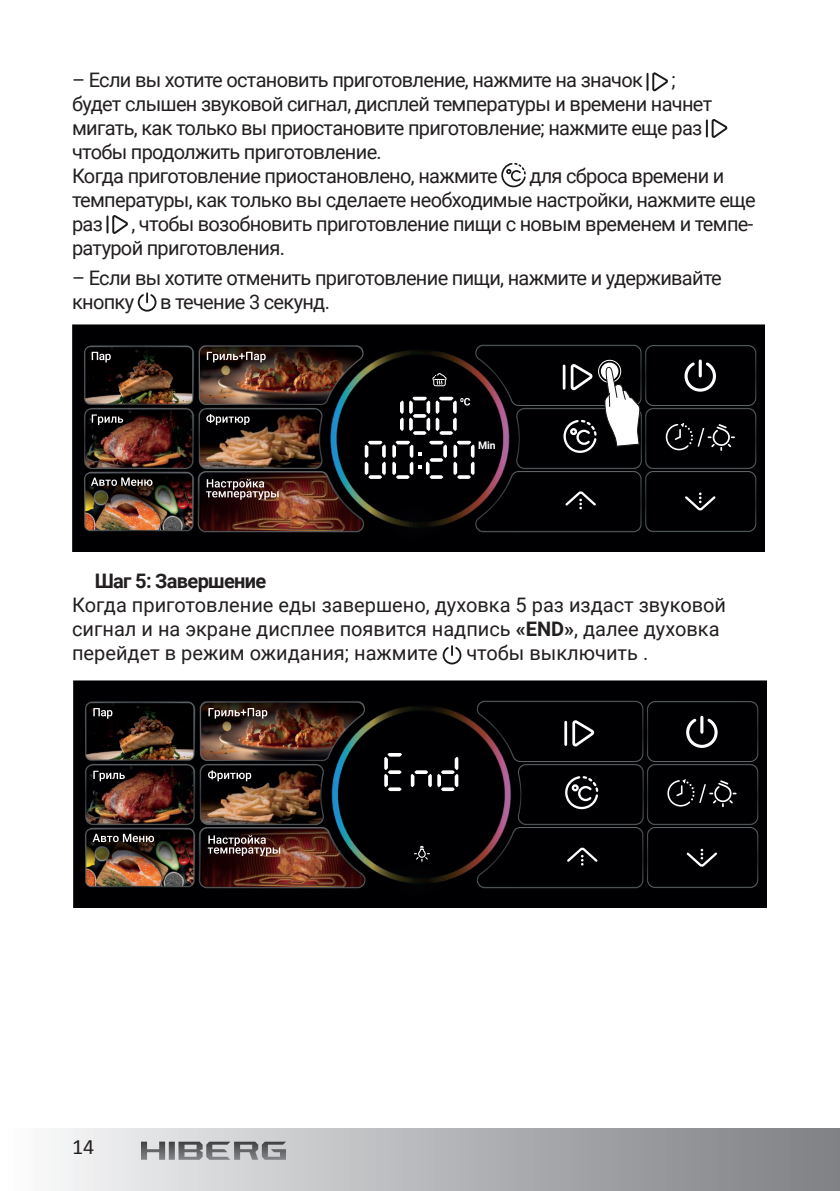
<style>
.page{position:relative;width:840px;height:1191px;background:#fff}
.page>*{position:absolute;margin:0;border:0;box-sizing:border-box;transform-origin:0 0}
.t1{font:22px "Calibri";color:#231f20}
.t2{font:20px/24px "Roboto";letter-spacing:-.035em;color:#231f20}
.t3{font:20px/24px "Roboto";color:#231f20}
.t4{font:700 20px "Roboto";letter-spacing:-.035em;color:#231f20}
.t5{font:700 10.4px "Roboto";color:#fff}
.s1{font-weight:700}
</style>
<div class="page">
<div style="left:0;top:1128px;width:839px;height:63px;background:linear-gradient(to right,#fafafb,#7b7d81)"></div>
<svg style="left:141px;top:1141px;width:24px;height:18px"></svg>
<svg style="left:169px;top:1141px;width:6px;height:18px"></svg>
<svg style="left:178px;top:1141px;width:108px;height:18px;background:#959699"></svg>
<img style="left:74px;top:680px;width:691px;height:227px">
<svg style="left:684px;top:714px;width:34px;height:35px"></svg>
<svg style="left:414px;top:846px;width:15px;height:15px"></svg>
<svg style="left:437px;top:756px;width:21px;height:35px"></svg>
<svg style="left:410px;top:770px;width:21px;height:17px"></svg>
<svg style="left:384px;top:753px;width:18px;height:38px"></svg>
<svg style="left:93px;top:770px;width:32px;height:11px"></svg>
<svg style="left:208px;top:770px;width:43px;height:11px"></svg>
<svg style="left:562px;top:717px;width:34px;height:30px"></svg>
<svg style="left:563px;top:774px;width:36px;height:36px"></svg>
<svg style="left:666px;top:779px;width:70px;height:28px;background:#242426"></svg>
<svg style="left:564px;top:845px;width:35px;height:20px"></svg>
<svg style="left:684px;top:848px;width:34px;height:21px"></svg>
<svg style="left:93px;top:708px;width:19px;height:10px"></svg>
<svg style="left:208px;top:708px;width:59px;height:10px"></svg>
<svg style="left:208px;top:835px;width:72px;height:21px;background:#614c4a"></svg>
<svg style="left:92px;top:833px;width:62px;height:9px"></svg>
<img style="left:72px;top:324px;width:692px;height:227px">
<svg style="left:682px;top:358px;width:35px;height:35px"></svg>
<svg style="left:453px;top:441px;width:21px;height:38px"></svg>
<svg style="left:392px;top:441px;width:54px;height:38px"></svg>
<svg style="left:364px;top:441px;width:21px;height:38px"></svg>
<svg style="left:400px;top:400px;width:3px;height:31px"></svg>
<svg style="left:409px;top:397px;width:61px;height:38px"></svg>
<svg style="left:92px;top:414px;width:31px;height:11px"></svg>
<svg style="left:206px;top:414px;width:43px;height:11px"></svg>
<svg style="left:561px;top:361px;width:34px;height:30px"></svg>
<svg style="left:562px;top:418px;width:35px;height:36px"></svg>
<svg style="left:664px;top:423px;width:70px;height:28px;background:#242426"></svg>
<svg style="left:563px;top:489px;width:34px;height:20px"></svg>
<svg style="left:682px;top:492px;width:35px;height:21px"></svg>
<svg style="left:431px;top:372px;width:16px;height:14px"></svg>
<svg style="left:92px;top:352px;width:19px;height:10px"></svg>
<svg style="left:207px;top:352px;width:58px;height:10px"></svg>
<svg style="left:206px;top:479px;width:72px;height:21px;background:#604c4a"></svg>
<svg style="left:91px;top:477px;width:61px;height:9px"></svg>
<svg style="left:646px;top:72px;width:21px;height:19px"></svg>
<svg style="left:705px;top:119px;width:22px;height:19px"></svg>
<svg style="left:501px;top:163px;width:24px;height:24px"></svg>
<svg style="left:106px;top:215px;width:22px;height:19px"></svg>
<svg style="left:138px;top:292px;width:18px;height:20px"></svg>
<svg style="left:442px;top:645px;width:19px;height:19px"></svg>
<svg style="left:600px;top:362px;width:18px;height:18px"></svg>
<div style="left:598px;top:360px;width:22px;height:23px;border:1px solid #fff;border-radius:50%"></div>
<svg style="left:603px;top:365px;width:36px;height:81px"></svg>
<p class="t2" style="left:72px;top:67px;width:572px">– Если вы хотите остановить приготовление, нажмите на значок</p>
<p class="t2" style="left:72px;top:67px;width:641px;text-indent:599px">; будет слышен звуковой сигнал, дисплей температуры и времени начнет мигать, как только вы приостановите приготовление; нажмите еще раз чтобы продолжить приготовление.<br>Когда приготовление приостановлено, нажмите</p>
<p class="t2" style="left:72px;top:163px;width:685px;text-indent:457px">для сброса времени и температуры, как только вы сделаете необходимые настройки, нажмите еще раз</p>
<p class="t2" style="left:72px;top:211px;width:682px;text-indent:59px">, чтобы возобновить приготовление пищи с новым временем и темпе&shy;ратурой приготовления.</p>
<p class="t2" style="left:72px;top:265px;width:650px">– Если вы хотите отменить приготовление пищи, нажмите и удерживайте кнопку</p>
<p class="t2" style="left:160px;top:289px;width:171px">в течение 3 секунд.</p>
<p class="t5" style="left:478px;top:438px;width:19px">Min</p>
<p class="t4" style="left:95px;top:567px;width:173px">Шаг 5: Завершение</p>
<p class="t3" style="left:72px;top:592px;width:655px">Когда приготовление еды завершено, духовка 5 раз издаст звуковой сигнал и на экране дисплее появится надпись <span class="s1">«END»</span>, далее духовка перейдет в режим ожидания; нажмите</p>
<p class="t3" style="left:466px;top:640px;width:183px">чтобы выключить .</p>
<p class="t1" style="left:72px;top:1133px;width:24px">14</p>
</div>
